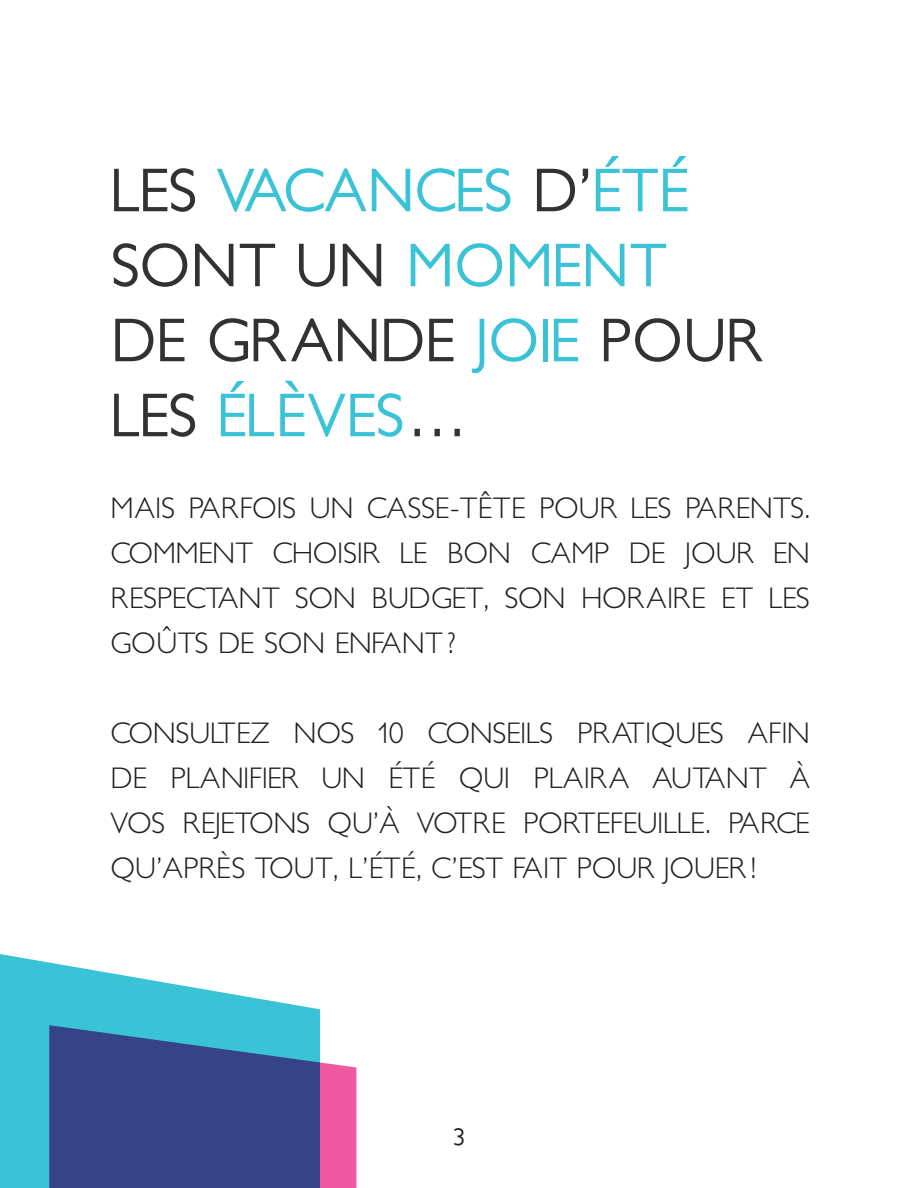
<style>
.page{position:relative;width:918px;height:1188px;background:#fff}
.page>*{position:absolute;margin:0;border:0;box-sizing:border-box;transform-origin:0 0}
.t1{font:500 60px/75px "Petita";letter-spacing:-.015em;color:#313232}
.t2{font:300 30px/45px "Petita";letter-spacing:-.01em;color:#231f20;text-align:justify}
.t3{font:500 24px "Petita";color:#231f20}
.s1{color:#3ac2d7}
</style>
<div class="page">
<svg style="left:0;top:954px;width:320px;height:234px;fill:#3ac2d7"></svg>
<svg style="left:49px;top:1025px;width:307px;height:163px;background:#4c5794"></svg>
<h1 class="t1" style="left:111px;top:154px;width:653px">LES <span class="s1">VACANCES</span> D’<span class="s1">ÉTÉ<br></span>SONT UN <span class="s1">MOMENT<br></span>DE GRANDE <span class="s1">JOIE</span> POUR<br>LES <span class="s1">ÉLÈVES</span>…</h1>
<p class="t2" style="left:111px;top:486px;width:701px">MAIS PARFOIS UN CASSE-TÊTE POUR LES PARENTS.<br>COMMENT CHOISIR LE BON CAMP DE JOUR EN RESPECTANT SON BUDGET, SON HORAIRE ET LES GOÛTS DE SON ENFANT ?</p>
<p class="t2" style="left:111px;top:711px;width:701px">CONSULTEZ NOS 10 CONSEILS PRATIQUES AFIN DE PLANIFIER UN ÉTÉ QUI PLAIRA AUTANT À VOS REJETONS QU’À VOTRE PORTEFEUILLE. PARCE QU’APRÈS TOUT, L’ÉTÉ, C’EST FAIT POUR JOUER !</p>
<p class="t3" style="left:453px;top:1122px;width:14px">3</p>
</div>
